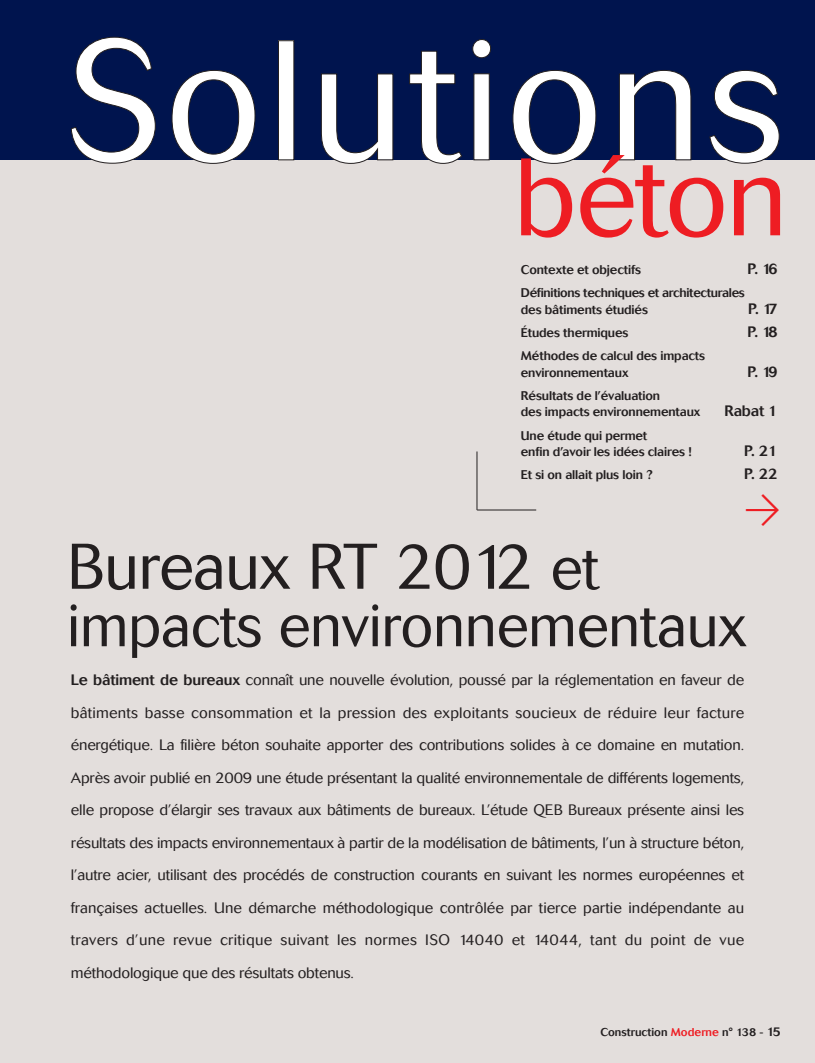
<style>
.page{position:relative;width:815px;height:1063px;background:#e3dedc}
.page>*{position:absolute;margin:0;border:0;box-sizing:border-box;transform-origin:0 0}
.t1{font:300 108.75px "Cosmos";letter-spacing:-.015em;color:#ee1d23}
.t2{font:300 63.75px "Cosmos";letter-spacing:-.005em;color:#231f20}
.t3{font:300 58.75px "Cosmos";letter-spacing:-.005em;color:#231f20}
.t4{font:43.88px "Flesh Plain";color:#ee1d23}
.t5{font:300 15px/32.5px "Cosmos";letter-spacing:-.01em;color:#231f20;text-align:justify}
.t6{font:500 15px "Cosmos";letter-spacing:-.01em;color:#231f20}
.t7{font:500 12.5px/16.2px "Cosmos";letter-spacing:-.01em;color:#231f20}
.t8{font:500 11.25px "Cosmos";color:#231f20}
.s1{font-size:58.75px}
.s2{font-weight:500}
.s3{color:#ee1d23}
.s4{font-size:12.5px}
</style>
<div class="page">
<div style="left:0;top:0;width:815px;height:159px;background:#00144e"></div>
<svg style="left:71px;top:37px;width:85px;height:127px"></svg>
<svg style="left:172px;top:70px;width:83px;height:94px"></svg>
<div style="left:278px;top:41px;width:16px;height:119px;background:#fff"></div>
<div style="left:278px;top:41px;width:16px;height:119px;border:1px solid #231f20"></div>
<svg style="left:321px;top:74px;width:72px;height:90px"></svg>
<svg style="left:409px;top:51px;width:53px;height:113px"></svg>
<svg style="left:472px;top:39px;width:19px;height:121px"></svg>
<svg style="left:512px;top:70px;width:84px;height:94px"></svg>
<svg style="left:619px;top:70px;width:72px;height:90px"></svg>
<svg style="left:709px;top:70px;width:70px;height:94px"></svg>
<hr style="left:477px;top:451px;width:1px;height:59px;background:#231f20">
<hr style="left:477px;top:510px;width:59px;height:1px;background:#231f20">
<h1 class="t1" style="left:514px;top:154px;width:275px">béton</h1>
<p class="t7" style="left:521px;top:263px;width:122px">Contexte et objectifs</p>
<p class="t6" style="left:748px;top:264px;width:32px">P. 16</p>
<p class="t7" style="left:521px;top:286px;width:226px">Définitions techniques et architecturales des bâtiments étudiés</p>
<p class="t6" style="left:748px;top:303px;width:31px">P. 17</p>
<p class="t7" style="left:521px;top:326px;width:109px">Études thermiques</p>
<p class="t6" style="left:748px;top:326px;width:32px">P. 18</p>
<p class="t7" style="left:521px;top:349px;width:186px">Méthodes de calcul des impacts environnementaux</p>
<p class="t6" style="left:748px;top:366px;width:32px">P. 19</p>
<p class="t7" style="left:521px;top:389px;width:181px">Résultats de l’évaluation<br>des impacts environnementaux</p>
<p class="t7" style="left:521px;top:428px;width:173px">Une étude qui permet<br>enfin d’avoir les idées claires !</p>
<p class="t6" style="left:724px;top:406px;width:55px">Rabat 1</p>
<p class="t6" style="left:744px;top:445px;width:35px">P. 21</p>
<p class="t7" style="left:521px;top:468px;width:134px">Et si on allait plus loin ?</p>
<p class="t6" style="left:744px;top:469px;width:35px">P. 22</p>
<h3 class="t4" style="left:741px;top:493px;width:45px">a</h3>
<h2 class="t2" style="left:67px;top:541px;width:533px">Bureaux RT 2012 <span class="s1">et</span></h2>
<h3 class="t3" style="left:67px;top:602px;width:681px">impacts environnementaux</h3>
<p class="t5" style="left:71px;top:665px;width:675px"><span class="s2">Le bâtiment de bureaux</span> connaît une nouvelle évolution, poussé par la réglementation en faveur de bâtiments basse consommation et la pression des exploitants soucieux de réduire leur facture énergétique. La filière béton souhaite apporter des contributions solides à ce domaine en mutation.<br>Après avoir publié en 2009 une étude présentant la qualité environnementale de différents logements, elle propose d’élargir ses travaux aux bâtiments de bureaux. L’étude QEB Bureaux présente ainsi les résultats des impacts environnementaux à partir de la modélisation de bâtiments, l’un à structure béton, l’autre acier, utilisant des procédés de construction courants en suivant les normes européennes et françaises actuelles. Une démarche méthodologique contrôlée par tierce partie indépendante au travers d’une revue critique suivant les normes ISO 14040 et 14044, tant du point de vue méthodologique que des résultats obtenus.</p>
<p class="t8" style="left:600px;top:1028px;width:182px">Construction <span class="s3">Moderne</span> n° 138 - <span class="s4">15</span></p>
</div>
